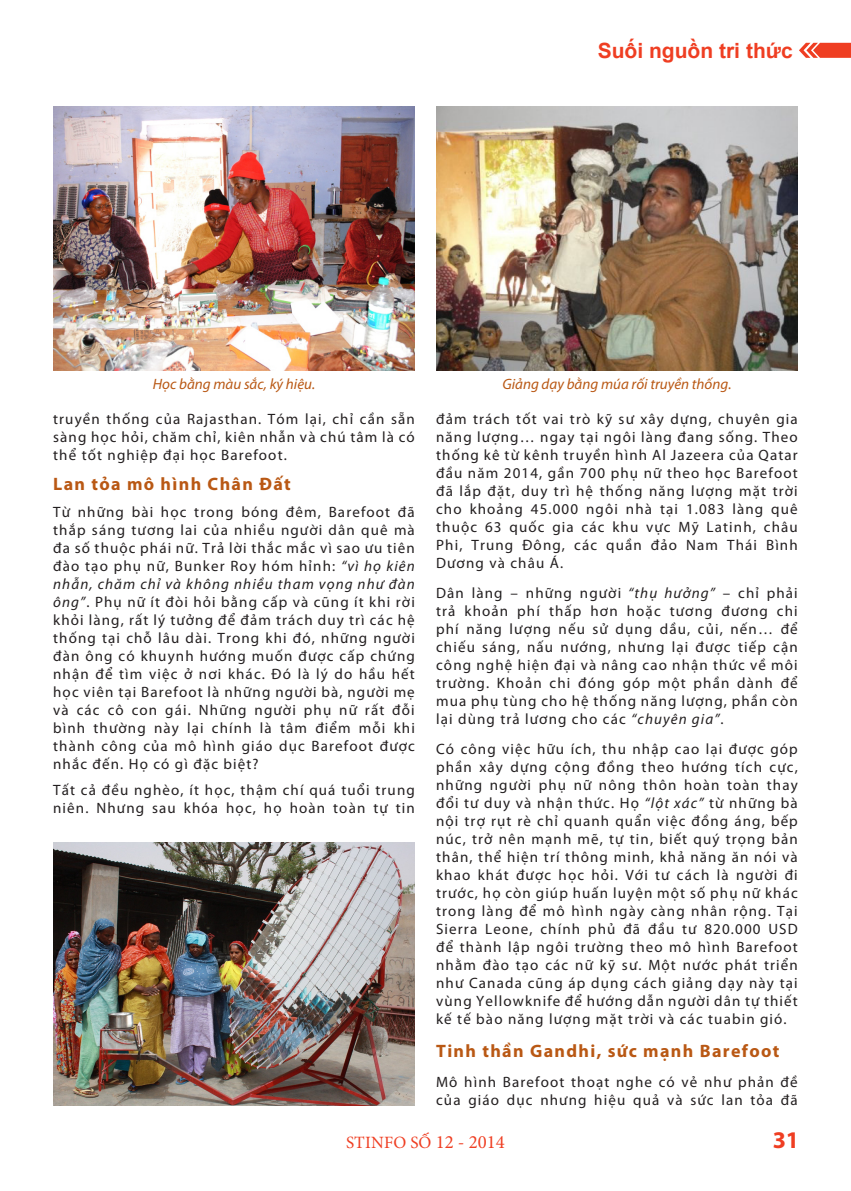
<style>
.page{position:relative;width:851px;height:1191px;background:#fff}
.page>*{position:absolute;margin:0;border:0;box-sizing:border-box;transform-origin:0 0}
.t1{font:700 24px "Myriad Pro";color:#ef3e22}
.t2{font:700 21px "Arial";color:#ef3e22}
.t3{font:700 18px "Myriad Pro";letter-spacing:.075em;color:#b95814}
.t4{font:17.25px "Minion Pro";letter-spacing:.01em;color:#ef3e22}
.t5{font:15px/18px "Myriad Pro";letter-spacing:.075em;color:#231f20;text-align:justify}
.t6{font:italic 15px "Myriad Pro";color:#b95814}
.s1{font-style:italic}
.s2{font-size:18.75px}
</style>
<div class="page">
<svg style="left:799px;top:43px;width:51px;height:15px"></svg>
<img style="left:53px;top:842px;width:362px;height:264px">
<img style="left:436px;top:106px;width:361px;height:264px">
<img style="left:53px;top:106px;width:362px;height:264px">
<h2 class="t2" style="left:597px;top:37px;width:196px">Suối nguồn tri thức</h2>
<p class="t6" style="left:153px;top:375px;width:164px">Học bằng màu sắc, ký hiệu.</p>
<p class="t6" style="left:502px;top:375px;width:230px">Giảng dạy bằng múa rối truyền thống.</p>
<p class="t5" style="left:436px;top:410px;width:363px">đảm trách tốt vai trò kỹ sư xây dựng, chuyên gia năng lượng… ngay tại ngôi làng đang sống. Theo thống kê từ kênh truyền hình Al Jazeera của Qatar đầu năm 2014, gần 700 phụ nữ theo học Barefoot đã lắp đặt, duy trì hệ thống năng lượng mặt trời cho khoảng 45.000 ngôi nhà tại 1.083 làng quê thuộc 63 quốc gia các khu vực Mỹ Latinh, châu Phi, Trung Đông, các quần đảo Nam Thái Bình Dương và châu Á.</p>
<p class="t5" style="left:436px;top:583px;width:363px">Dân làng – những người <span class="s1">“thụ hưởng”</span> – chỉ phải trả khoản phí thấp hơn hoặc tương đương chi phí năng lượng nếu sử dụng dầu, củi, nến… để chiếu sáng, nấu nướng, nhưng lại được tiếp cận công nghệ hiện đại và nâng cao nhận thức về môi trường. Khoản chi đóng góp một phần dành để mua phụ tùng cho hệ thống năng lượng, phần còn lại dùng trả lương cho các <span class="s1">“chuyên gia”</span>.</p>
<p class="t5" style="left:436px;top:739px;width:363px">Có công việc hữu ích, thu nhập cao lại được góp phần xây dựng cộng đồng theo hướng tích cực, những người phụ nữ nông thôn hoàn toàn thay đổi tư duy và nhận thức. Họ <span class="s1">“lột xác”</span> từ những bà nội trợ rụt rè chỉ quanh quẩn việc đồng áng, bếp núc, trở nên mạnh mẽ, tự tin, biết quý trọng bản thân, thể hiện trí thông minh, khả năng ăn nói và khao khát được học hỏi. Với tư cách là người đi trước, họ còn giúp huấn luyện một số phụ nữ khác trong làng để mô hình ngày càng nhân rộng. Tại Sierra Leone, chính phủ đã đầu tư 820.000 USD để thành lập ngôi trường theo mô hình Barefoot nhằm đào tạo các nữ kỹ sư. Một nước phát triển như Canada cũng áp dụng cách giảng dạy này tại vùng Yellowknife để hướng dẫn người dân tự thiết kế tế bào năng lượng mặt trời và các tuabin gió.</p>
<p class="t3" style="left:436px;top:1039px;width:345px">Tinh thần Gandhi, sức mạnh Barefoot</p>
<p class="t5" style="left:436px;top:1072px;width:363px">Mô hình Barefoot thoạt nghe có vẻ như phản đề của giáo dục nhưng hiệu quả và sức lan tỏa đã</p>
<p class="t1" style="left:772px;top:1124px;width:28px">31</p>
<p class="t5" style="left:53px;top:410px;width:363px">truyền thống của Rajasthan. Tóm lại, chỉ cần sẵn sàng học hỏi, chăm chỉ, kiên nhẫn và chú tâm là có thể tốt nghiệp đại học Barefoot.</p>
<p class="t3" style="left:53px;top:472px;width:239px">Lan tỏa mô hình Chân Đất</p>
<p class="t5" style="left:53px;top:502px;width:363px">Từ những bài học trong bóng đêm, Barefoot đã thắp sáng tương lai của nhiều người dân quê mà đa số thuộc phái nữ. Trả lời thắc mắc vì sao ưu tiên đào tạo phụ nữ, Bunker Roy hóm hỉnh: <span class="s1">“vì họ kiên nhẫn, chăm chỉ và không nhiều tham vọng như đàn ông”</span>. Phụ nữ ít đòi hỏi bằng cấp và cũng ít khi rời khỏi làng, rất lý tưởng để đảm trách duy trì các hệ thống tại chỗ lâu dài. Trong khi đó, những người đàn ông có khuynh hướng muốn được cấp chứng nhận để tìm việc ở nơi khác. Đó là lý do hầu hết học viên tại Barefoot là những người bà, người mẹ và các cô con gái. Những người phụ nữ rất đỗi bình thường này lại chính là tâm điểm mỗi khi thành công của mô hình giáo dục Barefoot được nhắc đến. Họ có gì đặc biệt?</p>
<p class="t5" style="left:53px;top:781px;width:363px">Tất cả đều nghèo, ít học, thậm chí quá tuổi trung niên. Nhưng sau khóa học, họ hoàn toàn tự tin</p>
<p class="t4" style="left:346px;top:1131px;width:160px">STINFO SỐ <span class="s2">12 - 2014</span></p>
</div>
